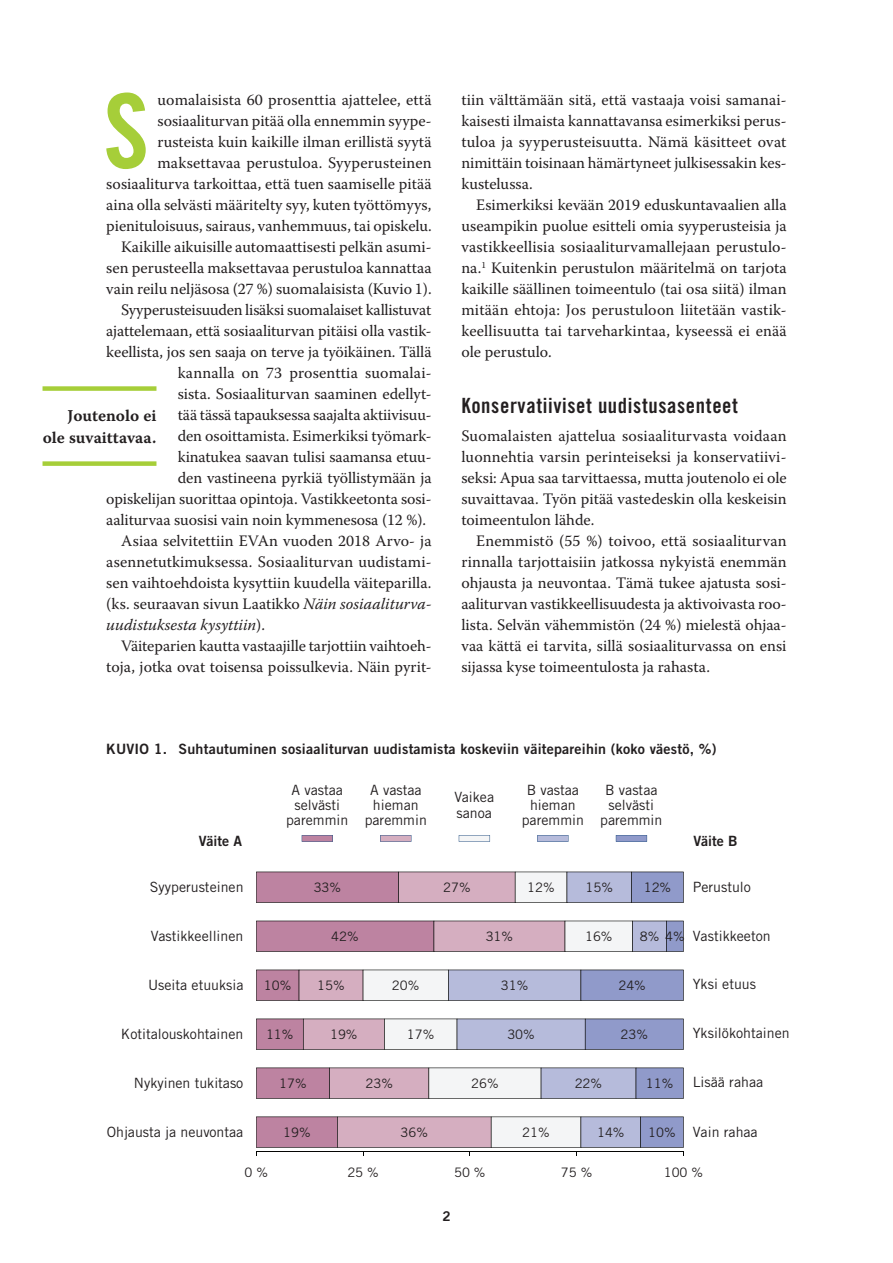
<style>
.page{position:relative;width:893px;height:1263px;background:#fff}
.page>*{position:absolute;margin:0;border:0;box-sizing:border-box;transform-origin:0 0}
.t1{font:103.2px "Trade Gothic LT Std Bd Cn 20";color:#a6ce39}
.t2{font:21px "Trade Gothic LT Std Bd Cn 20";letter-spacing:.03em;color:#231f20}
.t3{font:16.5px/22.5px "Warnock Pro Semibold Capt";color:#231f20;text-align:right}
.t4{font:15.9px/21px "Warnock Pro";color:#231f20;text-align:justify}
.t5{font:italic 15.9px "Warnock Pro";color:#231f20}
.t6{font:14.25px "Trade Gothic LT Std Bd 2";letter-spacing:.015em;color:#231f20}
.t7{font:14.1px/15.3px "Trade Gothic LT Std";color:#231f20;text-align:center}
.t8{font:14.1px "Trade Gothic LT Std Bd 2";color:#231f20}
.t9{font:13.5px "Trade Gothic LT Std Bd 2";color:#231f20}
.t10{font:13.05px "Trade Gothic LT Std";color:#231f20}
.s1{font-style:italic}
.s2{font-style:normal}
</style>
<div class="page">
<hr style="left:892px;top:1207px;width:1px;height:56px;background:#a6ce39">
<hr style="left:892px;top:0;width:1px;height:56px;background:#a6ce39">
<div style="left:43px;top:386px;width:113px;height:5px;background:#a6ce39"></div>
<div style="left:43px;top:461px;width:113px;height:5px;background:#a6ce39"></div>
<svg style="left:302px;top:835px;width:31px;height:7px"></svg>
<svg style="left:380px;top:835px;width:31px;height:7px"></svg>
<svg style="left:459px;top:835px;width:31px;height:7px"></svg>
<svg style="left:537px;top:835px;width:32px;height:7px"></svg>
<svg style="left:616px;top:835px;width:31px;height:7px"></svg>
<hr style="left:256px;top:1151px;width:428px;height:1px;background:#040503">
<svg style="left:256px;top:872px;width:43px;height:276px;fill:#bd83a1"></svg>
<svg style="left:299px;top:872px;width:64px;height:276px"></svg>
<svg style="left:363px;top:872px;width:85px;height:276px"></svg>
<svg style="left:448px;top:872px;width:129px;height:276px"></svg>
<svg style="left:577px;top:872px;width:107px;height:284px"></svg>
<h1 class="t1" style="left:103px;top:69px;width:47px">S</h1>
<p class="t4" style="left:157px;top:89px;width:276px">uomalaisista 60 prosenttia ajattelee, että</p>
<p class="t4" style="left:157px;top:110px;width:276px">sosiaaliturvan pitää olla ennemmin syype-</p>
<p class="t4" style="left:157px;top:131px;width:276px">rusteista kuin kaikille ilman erillistä syytä</p>
<p class="t4" style="left:157px;top:152px;width:276px">maksettavaa perustuloa. Syyperusteinen</p>
<p class="t4" style="left:106px;top:173px;width:327px">sosiaaliturva tarkoittaa, että tuen saamiselle pitää</p>
<p class="t4" style="left:106px;top:194px;width:327px">aina olla selvästi määritelty syy, kuten työttömyys,</p>
<p class="t4" style="left:106px;top:215px;width:327px">pienituloisuus, sairaus, vanhemmuus, tai opiskelu.</p>
<p class="t4" style="left:121px;top:236px;width:312px">Kaikille aikuisille automaattisesti pelkän asumi-</p>
<p class="t4" style="left:106px;top:257px;width:327px">sen perusteella maksettavaa perustuloa kannattaa</p>
<p class="t4" style="left:106px;top:278px;width:327px">vain reilu neljäsosa (27 %) suomalaisista (Kuvio 1).</p>
<p class="t4" style="left:121px;top:299px;width:312px">Syyperusteisuuden lisäksi suomalaiset kallistuvat</p>
<p class="t4" style="left:106px;top:320px;width:327px">ajattelemaan, että sosiaaliturvan pitäisi olla vastik-</p>
<p class="t4" style="left:106px;top:341px;width:327px">keellista, jos sen saaja on terve ja työikäinen. Tällä</p>
<p class="t4" style="left:178px;top:362px;width:255px">kannalla on 73 prosenttia suomalai-</p>
<p class="t4" style="left:178px;top:383px;width:255px">sista. Sosiaaliturvan saaminen edellyt-</p>
<p class="t4" style="left:178px;top:404px;width:255px">tää tässä tapauksessa saajalta aktiivisuu-</p>
<p class="t4" style="left:178px;top:425px;width:255px">den osoittamista. Esimerkiksi työmark-</p>
<p class="t4" style="left:178px;top:446px;width:255px">kinatukea saavan tulisi saamansa etuu-</p>
<p class="t4" style="left:178px;top:467px;width:255px">den vastineena pyrkiä työllistymään ja</p>
<p class="t4" style="left:106px;top:488px;width:327px">opiskelijan suorittaa opintoja. Vastikkeetonta sosi-</p>
<p class="t4" style="left:106px;top:509px;width:321px">aaliturvaa suosisi vain noin kymmenesosa (12 %).</p>
<p class="t4" style="left:121px;top:530px;width:312px">Asiaa selvitettiin EVAn vuoden 2018 Arvo- ja</p>
<p class="t4" style="left:106px;top:551px;width:327px">asennetutkimuksessa. Sosiaaliturvan uudistami-</p>
<p class="t4" style="left:106px;top:572px;width:327px">sen vaihtoehdoista kysyttiin kuudella väiteparilla.</p>
<p class="t4" style="left:106px;top:593px;width:327px">(ks. seuraavan sivun Laatikko <span class="s1">Näin sosiaaliturva-</span></p>
<p class="t5" style="left:106px;top:615px;width:160px">uudistuksesta kysyttiin<span class="s2">).</span></p>
<p class="t4" style="left:121px;top:635px;width:312px">Väiteparien kautta vastaajille tarjottiin vaihtoeh-</p>
<p class="t4" style="left:106px;top:656px;width:327px">toja, jotka ovat toisensa poissulkevia. Näin pyrit-</p>
<p class="t3" style="left:43px;top:404px;width:115px">Joutenolo ei ole suvaittavaa.</p>
<p class="t4" style="left:461px;top:89px;width:327px">tiin välttämään sitä, että vastaaja voisi samanai&shy;kaisesti ilmaista kannattavansa esimerkiksi perus&shy;tuloa ja syyperusteisuutta. Nämä käsitteet ovat nimittäin toisinaan hämärtyneet julkisessakin kes&shy;kustelussa.</p>
<p class="t4" style="left:461px;top:194px;width:327px;text-indent:15px">Esimerkiksi kevään 2019 eduskuntavaalien alla useampikin puolue esitteli omia syyperusteisia ja vastikkeellisia sosiaaliturvamallejaan perustulo&shy;na.<sup>1</sup> Kuitenkin perustulon määritelmä on tarjota kaikille säällinen toimeentulo (tai osa siitä) ilman mitään ehtoja: Jos perustuloon liitetään vastik&shy;keellisuutta tai tarveharkintaa, kyseessä ei enää ole perustulo.</p>
<h2 class="t2" style="left:461px;top:392px;width:278px">Konservatiiviset uudistusasenteet</h2>
<p class="t4" style="left:461px;top:425px;width:327px">Suomalaisten ajattelua sosiaaliturvasta voidaan luonnehtia varsin perinteiseksi ja konservatiivi&shy;seksi: Apua saa tarvittaessa, mutta joutenolo ei ole suvaittavaa. Työn pitää vastedeskin olla keskeisin toimeentulon lähde.</p>
<p class="t4" style="left:461px;top:530px;width:327px;text-indent:15px">Enemmistö (55 %) toivoo, että sosiaaliturvan rinnalla tarjottaisiin jatkossa nykyistä enemmän ohjausta ja neuvontaa. Tämä tukee ajatusta sosi&shy;aaliturvan vastikkeellisuudesta ja aktivoivasta roo&shy;lista. Selvän vähemmistön (24 %) mielestä ohjaa&shy;vaa kättä ei tarvita, sillä sosiaaliturvassa on ensi sijassa kyse toimeentulosta ja rahasta.</p>
<p class="t6" style="left:106px;top:740px;width:612px">KUVIO 1. Suhtautuminen sosiaaliturvan uudistamista koskeviin väitepareihin (koko väestö, %)</p>
<p class="t7" style="left:522px;top:782px;width:64px">B vastaa hieman paremmin</p>
<p class="t7" style="left:286px;top:782px;width:64px">A vastaa selvästi paremmin</p>
<p class="t7" style="left:365px;top:782px;width:64px">A vastaa hieman paremmin</p>
<p class="t7" style="left:454px;top:789px;width:41px;text-align:left">Vaikea sanoa</p>
<p class="t7" style="left:600px;top:782px;width:64px">B vastaa selvästi paremmin</p>
<p class="t8" style="left:199px;top:832px;width:45px">Väite A</p>
<p class="t8" style="left:693px;top:832px;width:46px">Väite B</p>
<p class="t7" style="left:150px;top:879px;width:95px">Syyperusteinen</p>
<p class="t7" style="left:210px;top:879px;width:9px">a</p>
<p class="t7" style="left:151px;top:928px;width:94px">Vastikkeellinen</p>
<p class="t7" style="left:148px;top:977px;width:97px">Useita etuuksia</p>
<p class="t7" style="left:121px;top:1026px;width:124px">Kotitalouskohtainen</p>
<p class="t7" style="left:134px;top:1075px;width:111px">Nykyinen tukitaso</p>
<p class="t7" style="left:107px;top:1124px;width:138px">Ohjausta ja neuvontaa</p>
<p class="t10" style="left:314px;top:879px;width:29px">33%</p>
<p class="t10" style="left:331px;top:928px;width:29px">42%</p>
<p class="t10" style="left:443px;top:879px;width:29px">27%</p>
<p class="t10" style="left:486px;top:928px;width:29px">31%</p>
<p class="t10" style="left:527px;top:879px;width:29px">12%</p>
<p class="t10" style="left:264px;top:977px;width:29px">10%</p>
<p class="t10" style="left:266px;top:1026px;width:29px">11%</p>
<p class="t10" style="left:279px;top:1075px;width:29px">17%</p>
<p class="t10" style="left:283px;top:1124px;width:29px">19%</p>
<p class="t10" style="left:317px;top:977px;width:29px">15%</p>
<p class="t10" style="left:330px;top:1026px;width:29px">19%</p>
<p class="t10" style="left:392px;top:977px;width:29px">20%</p>
<p class="t10" style="left:407px;top:1026px;width:29px">17%</p>
<p class="t10" style="left:365px;top:1075px;width:29px">23%</p>
<p class="t10" style="left:401px;top:1124px;width:29px">36%</p>
<p class="t10" style="left:501px;top:977px;width:29px">31%</p>
<p class="t10" style="left:507px;top:1026px;width:29px">30%</p>
<p class="t10" style="left:471px;top:1075px;width:29px">26%</p>
<p class="t10" style="left:522px;top:1124px;width:29px">21%</p>
<p class="t10" style="left:585px;top:879px;width:29px">15%</p>
<p class="t10" style="left:585px;top:928px;width:29px">16%</p>
<p class="t10" style="left:644px;top:879px;width:29px">12%</p>
<p class="t10" style="left:665px;top:928px;width:21px">4%</p>
<p class="t10" style="left:640px;top:928px;width:21px">8%</p>
<p class="t10" style="left:618px;top:977px;width:29px">24%</p>
<p class="t10" style="left:620px;top:1026px;width:29px">23%</p>
<p class="t10" style="left:575px;top:1075px;width:29px">22%</p>
<p class="t10" style="left:597px;top:1124px;width:29px">14%</p>
<p class="t10" style="left:646px;top:1075px;width:29px">11%</p>
<p class="t10" style="left:648px;top:1124px;width:29px">10%</p>
<p class="t7" style="left:693px;top:879px;width:60px">Perustulo</p>
<p class="t7" style="left:693px;top:928px;width:79px">Vastikkeeton</p>
<p class="t7" style="left:693px;top:977px;width:65px">Yksi etuus</p>
<p class="t7" style="left:693px;top:1025px;width:98px">Yksilökohtainen</p>
<p class="t7" style="left:693px;top:1074px;width:72px">Lisää rahaa</p>
<p class="t7" style="left:693px;top:1124px;width:66px">Vain rahaa</p>
<p class="t10" style="left:244px;top:1165px;width:25px">0 %</p>
<p class="t10" style="left:347px;top:1165px;width:33px">25 %</p>
<p class="t10" style="left:454px;top:1165px;width:33px">50 %</p>
<p class="t10" style="left:561px;top:1165px;width:33px">75 %</p>
<p class="t10" style="left:664px;top:1165px;width:41px">100 %</p>
<p class="t9" style="left:442px;top:1207px;width:10px">2</p>
</div>
